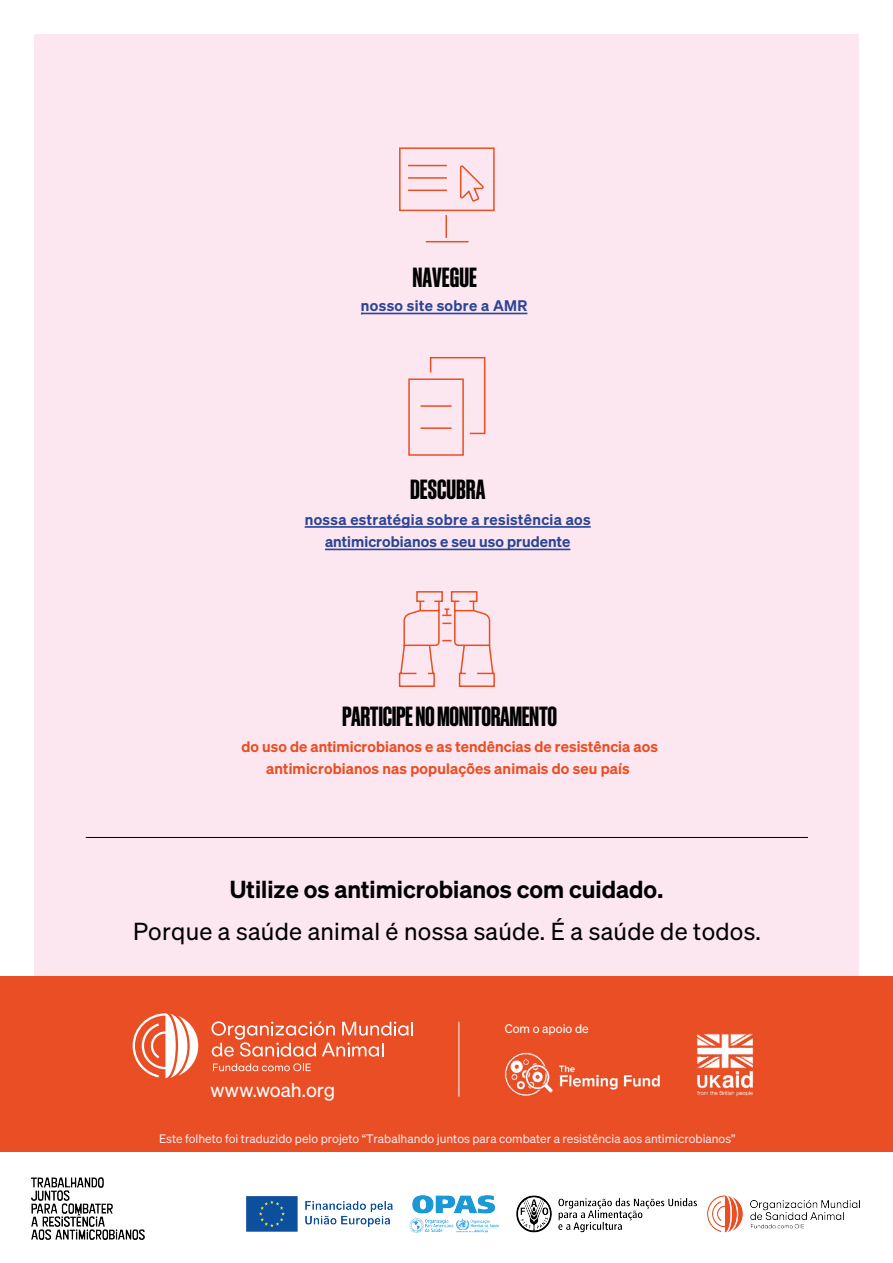
<style>
.page{position:relative;width:893px;height:1263px;background:#fff}
.page>*{position:absolute;margin:0;border:0;box-sizing:border-box;transform-origin:0 0}
.t1{font:27px "Sohne Schmal Dreiviertelfett";letter-spacing:-.015em;color:#000}
.t2{font:24px "Sohne Buch";letter-spacing:.01em;color:#000}
.t3{font:600 24px "Sohne";color:#000}
.t4{font:19.5px "Sohne Buch";letter-spacing:-.005em;color:#fff}
.t5{font:600 15px/22.5px "Sohne";letter-spacing:.005em;color:#e94e24;text-align:center}
.t6{font:600 15px/22.5px "Sohne";letter-spacing:.025em;color:#2b4496;text-align:center}
.t7{font:12.15px "Sohne Buch";color:#fff}
.t8{font:12px "Sohne Buch";color:#fce7f0}
</style>
<div class="page">
<div style="left:34px;top:34px;width:825px;height:1111px;background:#fce7f0"></div>
<div style="left:0;top:976px;width:892px;height:176px;background:#e94e24"></div>
<hr style="left:86px;top:837px;width:722px;height:1px;background:#000">
<svg style="left:408px;top:356px;width:78px;height:100px"></svg>
<svg style="left:398px;top:591px;width:97px;height:96px"></svg>
<svg style="left:399px;top:147px;width:96px;height:96px"></svg>
<img style="left:246px;top:1196px;width:612px;height:36px">
<img style="left:31px;top:1177px;width:114px;height:62px">
<hr style="left:459px;top:1022px;width:1px;height:74px;background:#fff">
<svg style="left:133px;top:1013px;width:65px;height:65px"></svg>
<svg style="left:213px;top:1063px;width:98px;height:8px"></svg>
<svg style="left:211px;top:1021px;width:202px;height:35px"></svg>
<img style="left:697px;top:1034px;width:57px;height:63px">
<img style="left:504px;top:1052px;width:156px;height:44px">
<hr style="left:305px;top:526px;width:286px;height:2px;background:#2b4496">
<hr style="left:325px;top:549px;width:245px;height:1px;background:#2b4496">
<hr style="left:361px;top:313px;width:166px;height:1px;background:#2b4496">
<h1 class="t1" style="left:413px;top:263px;width:66px">NAVEGUE</h1>
<p class="t6" style="left:361px;top:293px;width:168px">nosso site sobre a AMR</p>
<h1 class="t1" style="left:410px;top:474px;width:77px">DESCUBRA</h1>
<p class="t6" style="left:305px;top:508px;width:287px">nossa estratégia sobre a resistência aos antimicrobianos e seu uso prudente</p>
<h1 class="t1" style="left:342px;top:702px;width:217px">PARTICIPE NO MONITORAMENTO</h1>
<p class="t5" style="left:241px;top:735px;width:418px">do uso de antimicrobianos e as tendências de resistência aos antimicrobianos nas populações animais do seu país</p>
<h2 class="t3" style="left:230px;top:874px;width:435px">Utilize os antimicrobianos com cuidado.</h2>
<h2 class="t2" style="left:133px;top:917px;width:629px">Porque a saúde animal é nossa saúde. É a saúde de todos.</h2>
<h3 class="t4" style="left:210px;top:1078px;width:126px">www.woah.org</h3>
<p class="t7" style="left:505px;top:1021px;width:85px">Com o apoio de</p>
<p class="t8" style="left:159px;top:1131px;width:578px">Este folheto foi traduzido pelo projeto “Trabalhando juntos para combater a resistência aos antimicrobianos”</p>
</div>
